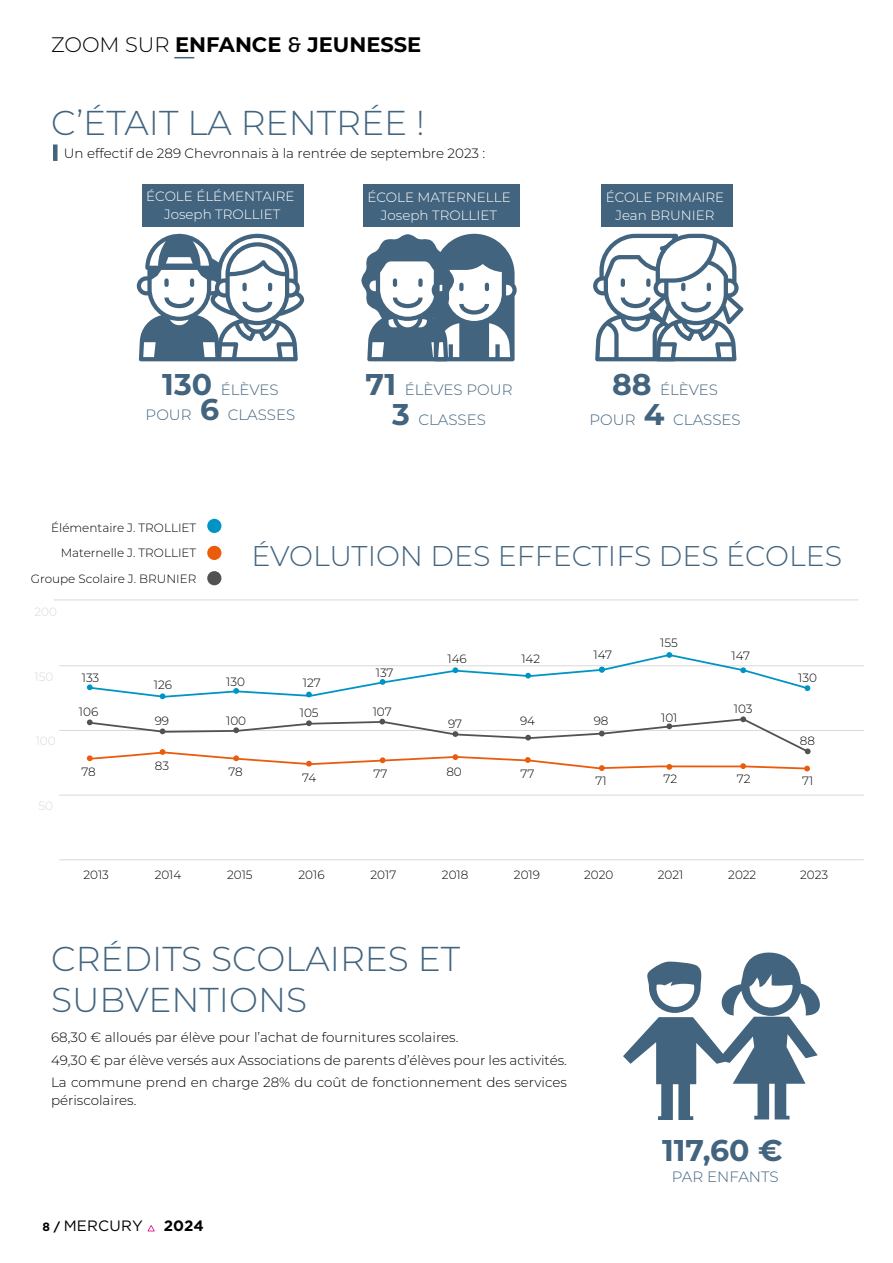
<style>
.page{position:relative;width:893px;height:1263px;background:#fff}
.page>*{position:absolute;margin:0;border:0;box-sizing:border-box;transform-origin:0 0}
.t1{font:300 34.5px/40.5px "Montserrat";color:#42647f}
.t2{font:700 30px "Montserrat";color:#42647f}
.t3{font:300 28.5px "Montserrat";color:#42647f}
.t4{font:700 21px "Montserrat";color:#000}
.t5{font:300 15px/29.7px "Montserrat";color:#42647f;text-align:center}
.t6{font:15px "Gotham";letter-spacing:.015em;color:#000}
.t7{font:700 15px "Gotham";color:#000}
.t8{font:300 13.5px/22.2px "Montserrat";color:#000}
.t9{font:300 13.5px/18px "Montserrat";color:#fff;text-align:center}
.t10{font:300 12px/25.5px "Montserrat";color:#000;text-align:right}
.t11{font:300 12px "Montserrat";color:#d9d9d9}
.s1{font-weight:300}
.s2{font-family:"Bitter";font-weight:400}
.s3{font-weight:700;font-size:30px}
.s4{font-weight:700;font-size:12px}
</style>
<div class="page">
<div style="left:53px;top:144px;width:5px;height:17px;background:#42647f"></div>
<svg style="left:623px;top:952px;width:197px;height:168px"></svg>
<hr style="left:59px;top:665px;width:805px;height:1px;background:#d9d9d9">
<hr style="left:59px;top:730px;width:805px;height:1px;background:#d9d9d9">
<hr style="left:59px;top:795px;width:805px;height:1px;background:#d9d9d9">
<hr style="left:59px;top:859px;width:805px;height:1px;background:#d9d9d9">
<div style="left:207px;top:519px;width:14px;height:14px;background:#0094c5;border-radius:50%"></div>
<div style="left:207px;top:546px;width:14px;height:14px;background:#ea5b0b;border-radius:50%"></div>
<div style="left:207px;top:571px;width:14px;height:14px;background:#525251;border-radius:50%"></div>
<hr style="left:54px;top:599px;width:804px;height:1px;background:#d9d9d9">
<svg style="left:137px;top:233px;width:167px;height:128px"></svg>
<div style="left:142px;top:184px;width:161px;height:43px;background:#42647f"></div>
<svg style="left:361px;top:234px;width:156px;height:127px"></svg>
<div style="left:363px;top:184px;width:156px;height:43px;background:#42647f"></div>
<svg style="left:593px;top:234px;width:150px;height:127px"></svg>
<div style="left:602px;top:184px;width:131px;height:43px;background:#42647f"></div>
<svg style="left:87px;top:652px;width:723px;height:47px"></svg>
<svg style="left:87px;top:716px;width:724px;height:55px"></svg>
<svg style="left:148px;top:1225px;width:7px;height:6px"></svg>
<svg style="left:174px;top:57px;width:20px;height:1px"></svg>
<h3 class="t4" style="left:51px;top:30px;width:372px"><span class="s1">ZOOM SUR</span> ENFANCE <span class="s2">&amp;</span> JEUNESSE</h3>
<h1 class="t1" style="left:51px;top:102px;width:375px">C’ÉTAIT LA RENTRÉE !</h1>
<p class="t8" style="left:64px;top:141px;width:423px">Un effectif de 289 Chevronnais à la rentrée de septembre 2023 :</p>
<p class="t9" style="left:146px;top:187px;width:150px">ÉCOLE ÉLÉMENTAIRE<br>Joseph TROLLIET</p>
<p class="t5" style="left:146px;top:376px;width:151px;line-height:25.5px"><span class="s3">130</span> ÉLÈVES<br>POUR <span class="s3">6</span> CLASSES</p>
<p class="t9" style="left:367px;top:188px;width:145px">ÉCOLE MATERNELLE<br>Joseph TROLLIET</p>
<p class="t5" style="left:366px;top:374px;width:148px"><span class="s3">71</span> ÉLÈVES POUR<br><span class="s3">3</span> CLASSES</p>
<p class="t9" style="left:606px;top:188px;width:120px">ÉCOLE PRIMAIRE<br>Jean BRUNIER</p>
<p class="t5" style="left:589px;top:374px;width:153px"><span class="s3">88</span> ÉLÈVES<br>POUR <span class="s3">4</span> CLASSES</p>
<p class="t10" style="left:31px;top:514px;width:167px">Élémentaire J. TROLLIET<br>Maternelle J. TROLLIET<br>Groupe Scolaire J. BRUNIER</p>
<p class="t11" style="left:34px;top:604px;width:24px">200</p>
<p class="t11" style="left:34px;top:668px;width:20px">150</p>
<p class="t10" style="left:82px;top:665px;width:19px">133</p>
<p class="t10" style="left:154px;top:672px;width:20px">126</p>
<h3 class="t3" style="left:251px;top:536px;width:592px">ÉVOLUTION DES EFFECTIFS DES ÉCOLES</h3>
<p class="t10" style="left:226px;top:669px;width:20px">130</p>
<p class="t10" style="left:303px;top:670px;width:19px">127</p>
<p class="t10" style="left:376px;top:659px;width:19px">137</p>
<p class="t10" style="left:448px;top:645px;width:21px">146</p>
<p class="t10" style="left:521px;top:645px;width:20px">142</p>
<p class="t10" style="left:594px;top:641px;width:20px">147</p>
<p class="t10" style="left:660px;top:630px;width:19px">155</p>
<p class="t10" style="left:732px;top:643px;width:20px">147</p>
<p class="t10" style="left:798px;top:664px;width:20px">130</p>
<p class="t11" style="left:36px;top:733px;width:22px">100</p>
<p class="t11" style="left:38px;top:797px;width:16px">50</p>
<p class="t10" style="left:79px;top:698px;width:21px">106</p>
<p class="t10" style="left:81px;top:758px;width:16px">78</p>
<p class="t10" style="left:155px;top:708px;width:16px">99</p>
<p class="t10" style="left:226px;top:708px;width:22px">100</p>
<p class="t10" style="left:155px;top:752px;width:16px">83</p>
<p class="t10" style="left:228px;top:758px;width:16px">78</p>
<p class="t10" style="left:300px;top:700px;width:20px">105</p>
<p class="t10" style="left:373px;top:698px;width:20px">107</p>
<p class="t10" style="left:448px;top:710px;width:16px">97</p>
<p class="t10" style="left:520px;top:708px;width:17px">94</p>
<p class="t10" style="left:594px;top:708px;width:16px">98</p>
<p class="t10" style="left:661px;top:704px;width:18px">101</p>
<p class="t10" style="left:734px;top:696px;width:20px">103</p>
<p class="t10" style="left:800px;top:727px;width:17px">88</p>
<p class="t10" style="left:302px;top:764px;width:16px">74</p>
<p class="t10" style="left:374px;top:761px;width:15px">77</p>
<p class="t10" style="left:446px;top:758px;width:17px">80</p>
<p class="t10" style="left:521px;top:761px;width:15px">77</p>
<p class="t10" style="left:595px;top:767px;width:13px">71</p>
<p class="t10" style="left:664px;top:765px;width:15px">72</p>
<p class="t10" style="left:737px;top:765px;width:15px">72</p>
<p class="t10" style="left:802px;top:767px;width:13px">71</p>
<p class="t10" style="left:83px;top:861px;width:27px">2013</p>
<p class="t10" style="left:155px;top:861px;width:28px">2014</p>
<p class="t10" style="left:227px;top:861px;width:27px">2015</p>
<p class="t10" style="left:299px;top:861px;width:28px">2016</p>
<p class="t10" style="left:370px;top:861px;width:27px">2017</p>
<p class="t10" style="left:442px;top:861px;width:28px">2018</p>
<p class="t10" style="left:514px;top:861px;width:28px">2019</p>
<p class="t10" style="left:584px;top:861px;width:31px">2020</p>
<p class="t10" style="left:658px;top:861px;width:27px">2021</p>
<p class="t10" style="left:728px;top:861px;width:30px">2022</p>
<p class="t10" style="left:800px;top:861px;width:30px">2023</p>
<h1 class="t1" style="left:51px;top:937px;width:411px">CRÉDITS SCOLAIRES ET<br>SUBVENTIONS</h1>
<p class="t8" style="left:51px;top:1026px;width:517px">68,30 € alloués par élève pour l’achat de fournitures scolaires.<br>49,30 € par élève versés aux Associations de parents d’élèves pour les activités.<br>La commune prend en charge 28% du coût de fonctionnement des services</p>
<p class="t8" style="left:51px;top:1088px;width:87px">périscolaires.</p>
<p class="t6" style="left:43px;top:1218px;width:102px"><span class="s4">8 /</span> MERCURY</p>
<p class="t7" style="left:164px;top:1217px;width:41px">2024</p>
<h2 class="t2" style="left:662px;top:1129px;width:122px">117,60 €</h2>
<p class="t5" style="left:672px;top:1161px;width:108px">PAR ENFANTS</p>
</div>
